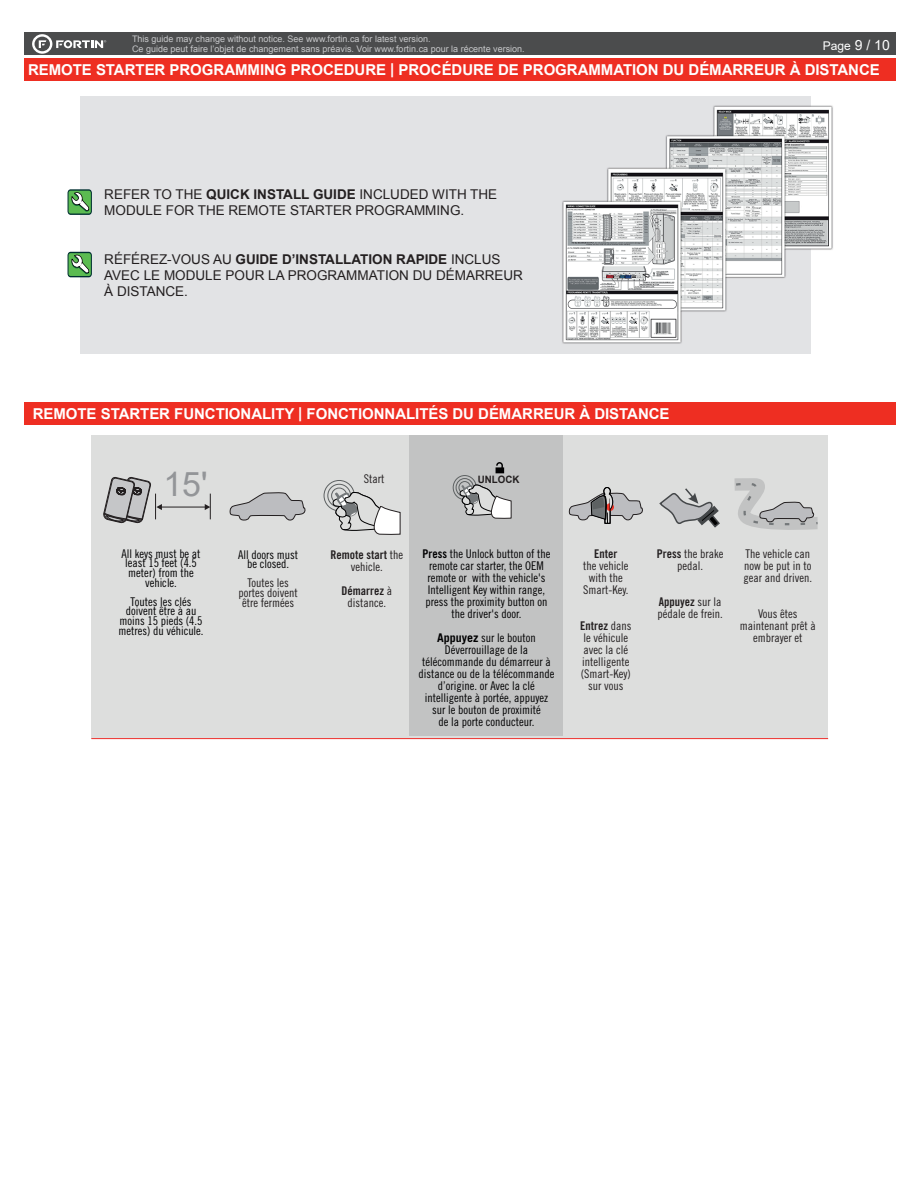
<style>
.page{position:relative;width:918px;height:1188px;background:#fff}
.page>*{position:absolute;margin:0;border:0;box-sizing:border-box;transform-origin:0 0}
.t1{font:33.9px "Arial";color:#939598}
.t2{font:700 15px "Arial";letter-spacing:-.005em;color:#fff}
.t3{font:13.5px/16.2px "Arial";color:#231f20}
.t4{font:12px/12px "Trade Gothic LT Std Cn 18";color:#000001;text-align:center}
.t5{font:12px/12px "Trade Gothic LT Std Cn 18";color:#231f20;text-align:center}
.t6{font:12px "Trade Gothic LT Std Bd Cn 20";color:#231f20}
.t7{font:12px "Arial";color:#fff}
.t8{font:700 10.2px "Arial";color:#231f20;scale:.96 1}
.t9{font:9px/9.8px "Arial";color:#c7c8ca}
.s1{font-size:13.95px}
.s2{font-weight:700}
.s3{font-family:"Trade Gothic LT Std Cn 18"}
.s4{font-family:"Trade Gothic LT Std Bd Cn 20"}
.s5{font-family:"Trade Gothic LT Std";font-weight:700}
</style>
<div class="page">
<div style="left:24px;top:33px;width:872px;height:22px;background:#4b4c4d"></div>
<div style="left:24px;top:58px;width:872px;height:23px;background:#ee2e22"></div>
<svg style="left:32px;top:34px;width:74px;height:20px"></svg>
<div style="left:80px;top:97px;width:731px;height:257px;background:#e2e3e5"></div>
<img style="left:562px;top:105px;width:271px;height:239px">
<svg style="left:68px;top:189px;width:24px;height:26px"></svg>
<svg style="left:68px;top:252px;width:24px;height:25px"></svg>
<div style="left:24px;top:403px;width:872px;height:22px;background:#ee2e22"></div>
<div style="left:91px;top:435px;width:737px;height:304px;background:#dddedd"></div>
<div style="left:331px;top:488px;width:16px;height:16px;border:1px solid #5d6162;border-radius:50%"></div>
<div style="left:324px;top:480px;width:31px;height:31px;border:1px solid #5d6162;border-radius:50%"></div>
<div style="left:327px;top:484px;width:24px;height:23px;border:1px solid #5d6162;border-radius:50%"></div>
<svg style="left:333px;top:492px;width:68px;height:43px"></svg>
<svg style="left:229px;top:492px;width:77px;height:29px"></svg>
<svg style="left:568px;top:487px;width:75px;height:37px"></svg>
<svg style="left:734px;top:478px;width:84px;height:52px"></svg>
<svg style="left:659px;top:488px;width:61px;height:40px"></svg>
<hr style="left:91px;top:738px;width:737px;height:1px;background:#ee2f2c">
<hr style="left:161px;top:507px;width:44px;height:1px;background:#231f20">
<svg style="left:205px;top:494px;width:6px;height:25px"></svg>
<svg style="left:103px;top:477px;width:59px;height:46px"></svg>
<div style="left:409px;top:435px;width:154px;height:300px;background:#c2c3c3"></div>
<div style="left:459px;top:481px;width:12px;height:13px;border:1px solid #5d6162;border-radius:50%"></div>
<div style="left:453px;top:475px;width:24px;height:25px;border:1px solid #5d6162;border-radius:50%"></div>
<div style="left:456px;top:478px;width:18px;height:19px;border:1px solid #5d6162;border-radius:50%"></div>
<svg style="left:460px;top:484px;width:52px;height:35px"></svg>
<div style="left:496px;top:468px;width:8px;height:5px;border:1px solid #000001"></div>
<svg style="left:495px;top:462px;width:9px;height:9px"></svg>
<p class="t9" style="left:132px;top:34px;width:394px">This guide may change without notice. See www.fortin.ca for latest version.<br>Ce guide peut faire l’objet de changement sans préavis. Voir www.fortin.ca pour la récente version.</p>
<p class="t2" style="left:28px;top:59px;width:853px">REMOTE STARTER PROGRAMMING PROCEDURE | PROCÉDURE DE PROGRAMMATION DU DÉMARREUR À DISTANCE</p>
<p class="t7" style="left:823px;top:38px;width:69px">Page <span class="s1">9 / 10</span></p>
<p class="t3" style="left:104px;top:186px;width:395px">REFER TO THE <span class="s2">QUICK INSTALL GUIDE</span> INCLUDED WITH THE<br>MODULE FOR THE REMOTE STARTER PROGRAMMING.</p>
<p class="t3" style="left:104px;top:251px;width:420px">RÉFÉREZ-VOUS AU <span class="s2">GUIDE D’INSTALLATION RAPIDE</span> INCLUS<br>AVEC LE MODULE POUR LA PROGRAMMATION DU DÉMARREUR<br>À DISTANCE.</p>
<p class="t2" style="left:33px;top:403px;width:638px">REMOTE STARTER FUNCTIONALITY | FONCTIONNALITÉS DU DÉMARREUR À DISTANCE</p>
<h1 class="t1" style="left:163px;top:461px;width:46px">15'</h1>
<p class="t8" style="left:478px;top:472px;width:45px">UNLOCK</p>
<p class="t5" style="left:364px;top:472px;width:22px">Start</p>
<p class="t4" style="left:121px;top:549px;width:81px;line-height:9.6px">All keys must be at least 15 feet (4.5 meter) from the vehicle.</p>
<p class="t4" style="left:118px;top:597px;width:87px;line-height:9.6px">Toutes les clés doivent être à au moins 15 pieds (4.5 metres) du véhicule.</p>
<p class="t4" style="left:238px;top:549px;width:61px;line-height:9.6px">All doors must be closed.</p>
<p class="t5" style="left:239px;top:578px;width:61px;line-height:9.6px">Toutes les portes doivent être fermées</p>
<p class="t6" style="left:331px;top:547px;width:74px">Remote start <span class="s3">the</span></p>
<p class="t5" style="left:351px;top:560px;width:33px">vehicle.</p>
<p class="t6" style="left:342px;top:583px;width:52px">Démarrez <span class="s3">à</span></p>
<p class="t5" style="left:348px;top:596px;width:40px">distance.</p>
<p class="t4" style="left:422px;top:547px;width:129px"><span class="s4">Press</span> the Unlock button of the remote car starter, the OEM remote or with the vehicle's<br>Intelligent Key within range, press the proximity button on the driver's door.</p>
<p class="t4" style="left:418px;top:631px;width:137px"><span class="s5">Appuyez</span> sur le bouton<br>Déverrouillage de la télécommande du démarreur à distance ou de la télécommande d’origine. or Avec la clé intelligente à portée, appuyez sur le bouton de proximité<br>de la porte conducteur.</p>
<p class="t6" style="left:594px;top:546px;width:25px">Enter</p>
<p class="t5" style="left:583px;top:559px;width:47px">the vehicle with the<br>Smart-Key.</p>
<p class="t6" style="left:580px;top:618px;width:53px">Entrez <span class="s3">dans</span></p>
<p class="t5" style="left:581px;top:631px;width:51px">le véhicule avec la clé intelligente (Smart-Key) sur vous</p>
<p class="t5" style="left:657px;top:547px;width:68px"><span class="s4">Press</span> the brake pedal.</p>
<p class="t6" style="left:659px;top:594px;width:64px">Appuyez <span class="s3">sur la</span></p>
<p class="t5" style="left:657px;top:607px;width:67px">pédale de frein.</p>
<p class="t5" style="left:744px;top:547px;width:70px;text-align:left">The vehicle can now be put in to gear and driven.</p>
<p class="t5" style="left:740px;top:607px;width:77px">Vous êtes maintenant prêt à embrayer et</p>
</div>
